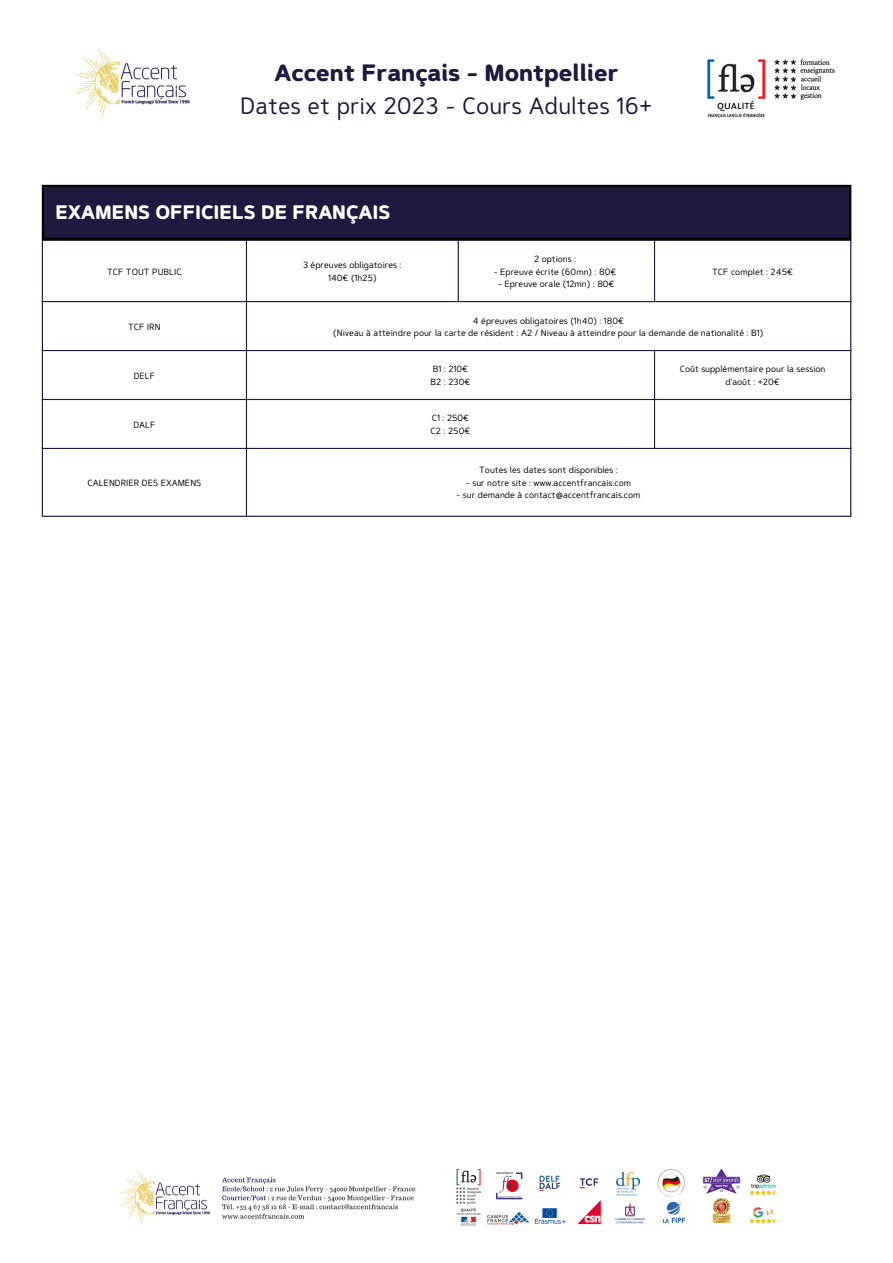
<style>
.page{position:relative;width:893px;height:1263px;background:#fff}
.page>*{position:absolute;margin:0;border:0;box-sizing:border-box;transform-origin:0 0}
.t1{font:23.62px "Caldina";color:#1e193e}
.t2{font:700 23.62px "Caldina";color:#1e193e}
.t3{font:700 19.5px "Caldina";color:#fff}
.t4{font:9px/12.4px "Caldina";color:#000;text-align:center}
</style>
<div class="page">
<img style="left:75px;top:49px;width:115px;height:68px">
<img style="left:707px;top:59px;width:128px;height:59px">
<hr style="left:42px;top:241px;width:1px;height:275px;background:#1e193e">
<hr style="left:246px;top:241px;width:1px;height:275px;background:#1e193e">
<hr style="left:458px;top:241px;width:1px;height:60px;background:#1e193e">
<hr style="left:654px;top:241px;width:1px;height:60px;background:#1e193e">
<hr style="left:654px;top:351px;width:1px;height:97px;background:#1e193e">
<hr style="left:850px;top:241px;width:1px;height:275px;background:#1e193e">
<hr style="left:42px;top:240px;width:809px;height:1px;background:#1e193e">
<hr style="left:42px;top:301px;width:809px;height:1px;background:#1e193e">
<hr style="left:42px;top:350px;width:809px;height:1px;background:#1e193e">
<hr style="left:42px;top:399px;width:809px;height:1px;background:#1e193e">
<hr style="left:42px;top:448px;width:809px;height:1px;background:#1e193e">
<hr style="left:42px;top:516px;width:809px;height:1px;background:#1e193e">
<div style="left:43px;top:186px;width:807px;height:53px;background:#1e193e"></div>
<hr style="left:42px;top:187px;width:2px;height:51px;background:#000">
<hr style="left:849px;top:187px;width:2px;height:51px;background:#000">
<hr style="left:42px;top:185px;width:809px;height:2px;background:#000">
<hr style="left:42px;top:238px;width:809px;height:2px;background:#000">
<img style="left:119px;top:1171px;width:297px;height:54px">
<img style="left:456px;top:1169px;width:321px;height:57px">
<h1 class="t2" style="left:274px;top:58px;width:345px">Accent Français - Montpellier</h1>
<h1 class="t1" style="left:240px;top:91px;width:414px">Dates et prix 2023 - Cours Adultes 16+</h1>
<h2 class="t3" style="left:55px;top:200px;width:336px">EXAMENS OFFICIELS DE FRANÇAIS</h2>
<p class="t4" style="left:107px;top:265px;width:76px">TCF TOUT PUBLIC</p>
<p class="t4" style="left:303px;top:259px;width:100px">3 épreuves obligatoires :<br>140€ (1h25)</p>
<p class="t4" style="left:534px;top:253px;width:44px">2 options :</p>
<p class="t4" style="left:494px;top:265px;width:124px">- Epreuve écrite (60mn) : 80€</p>
<p class="t4" style="left:498px;top:278px;width:118px">- Epreuve orale (12mn) : 80€</p>
<p class="t4" style="left:712px;top:265px;width:82px">TCF complet : 245€</p>
<p class="t4" style="left:128px;top:320px;width:34px">TCF IRN</p>
<p class="t4" style="left:333px;top:314px;width:431px">4 épreuves obligatoires (1h40) : 180€<br>(Niveau à atteindre pour la carte de résident : A2 / Niveau à atteindre pour la demande de nationalité : B1)</p>
<p class="t4" style="left:134px;top:369px;width:23px">DELF</p>
<p class="t4" style="left:430px;top:363px;width:41px;text-align:left">B1 : 210€<br>B2 : 230€</p>
<p class="t4" style="left:680px;top:363px;width:147px">Coût supplémentaire pour la session d'août : +20€</p>
<p class="t4" style="left:133px;top:418px;width:23px">DALF</p>
<p class="t4" style="left:430px;top:412px;width:41px;text-align:left">C1 : 250€<br>C2 : 250€</p>
<p class="t4" style="left:87px;top:476px;width:115px">CALENDRIER DES EXAMENS</p>
<p class="t4" style="left:479px;top:464px;width:140px">Toutes les dates sont disponibles :</p>
<p class="t4" style="left:466px;top:476px;width:167px">- sur notre site : www.accentfrancais.com</p>
<p class="t4" style="left:456px;top:488px;width:186px">- sur demande à contact@accentfrancais.com</p>
</div>
